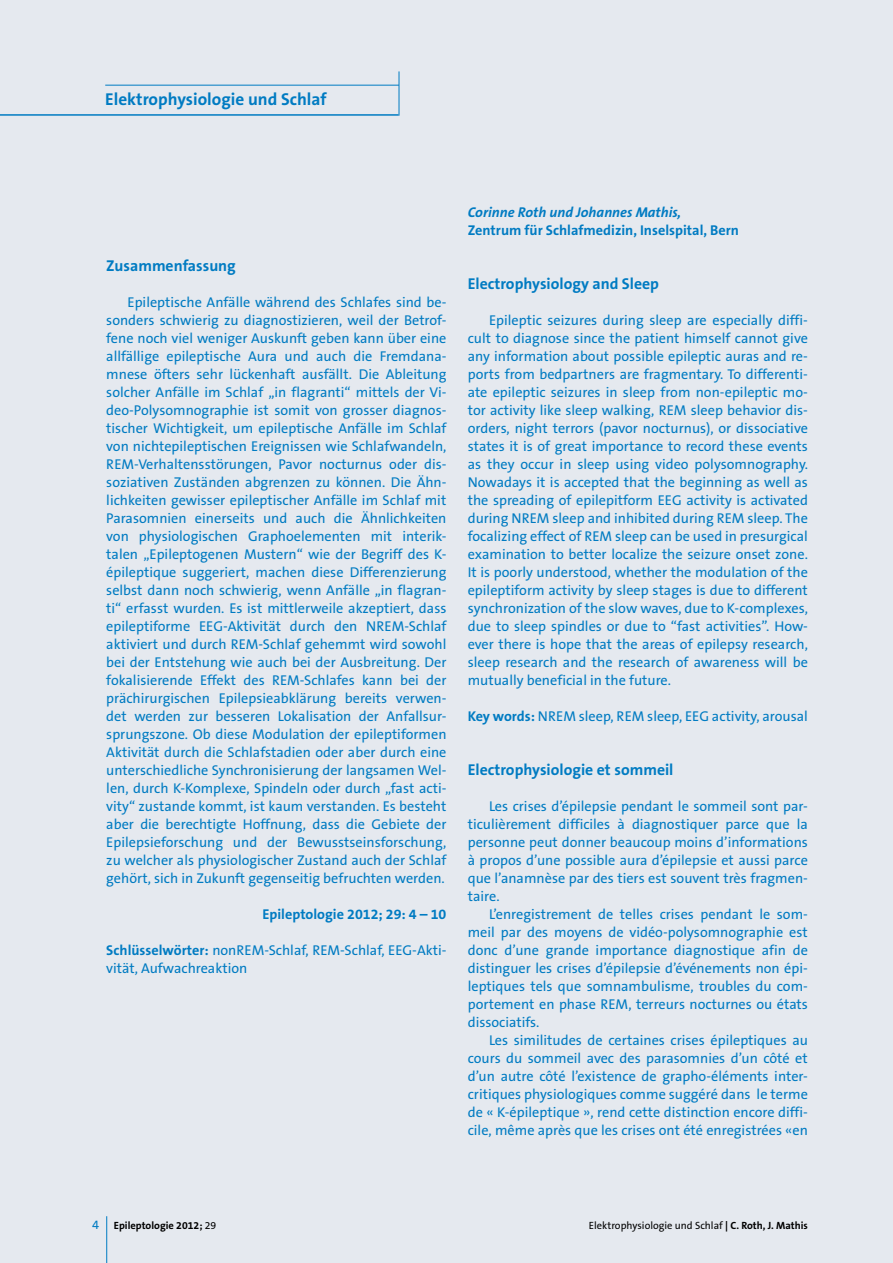
<style>
.page{position:relative;width:893px;height:1263px;background:#e5e9ef}
.page>*{position:absolute;margin:0;border:0;box-sizing:border-box;transform-origin:0 0}
.t1{font:700 17.25px "The Sans B7";color:#007bc2}
.t2{font:700 15.75px "The Sans B7";color:#007bc2}
.t3{font:14.25px/18px "The Sans B5 Plain";color:#007bc2;text-align:justify}
.t4{font:700 14.25px "The Sans B7";color:#007bc2}
.t5{font:italic 700 14.25px "The Sans B7";color:#007bc2}
.t6{font:10.5px "The Sans B5 Plain";color:#000}
.t7{font:700 10.5px "The Sans B7";color:#000}
.s1{font-family:"The Sans B7";font-weight:700}
.s2{font-family:"The Sans B5 Plain";font-weight:400;font-size:12.75px;color:#007bc2}
.s3{font-family:"The Sans B5 Plain";font-weight:400}
</style>
<div class="page">
<hr style="left:106px;top:1216px;width:1px;height:47px;background:#007bc2">
<hr style="left:0;top:114px;width:399px;height:2px;background:#007bc2">
<hr style="left:105px;top:85px;width:294px;height:1px;background:#007bc2">
<hr style="left:399px;top:71px;width:1px;height:45px;background:#007bc2">
<p class="t1" style="left:105px;top:90px;width:223px">Elektrophysiologie und Schlaf</p>
<p class="t2" style="left:106px;top:258px;width:131px">Zusammenfassung</p>
<p class="t3" style="left:106px;top:294px;width:342px;text-indent:21px">Epileptische Anfälle während des Schlafes sind be&shy;sonders schwierig zu diagnostizieren, weil der Betrof&shy;fene noch viel weniger Auskunft geben kann über eine allfällige epileptische Aura und auch die Fremdana&shy;mnese öfters sehr lückenhaft ausfällt. Die Ableitung solcher Anfälle im Schlaf „in flagranti“ mittels der Vi&shy;deo-Polysomnographie ist somit von grosser diagnos&shy;tischer Wichtigkeit, um epileptische Anfälle im Schlaf von nichtepileptischen Ereignissen wie Schlafwandeln, REM-Verhaltensstörungen, Pavor nocturnus oder dis&shy;soziativen Zuständen abgrenzen zu können. Die Ähn&shy;lichkeiten gewisser epileptischer Anfälle im Schlaf mit Parasomnien einerseits und auch die Ähnlichkeiten von physiologischen Graphoelementen mit interik&shy;talen „Epileptogenen Mustern“ wie der Begriff des K&shy;épileptique suggeriert, machen diese Differenzierung selbst dann noch schwierig, wenn Anfälle „in flagran&shy;ti“ erfasst wurden. Es ist mittlerweile akzeptiert, dass epileptiforme EEG-Aktivität durch den NREM-Schlaf aktiviert und durch REM-Schlaf gehemmt wird sowohl bei der Entstehung wie auch bei der Ausbreitung. Der fokalisierende Effekt des REM-Schlafes kann bei der prächirurgischen Epilepsieabklärung bereits verwen&shy;det werden zur besseren Lokalisation der Anfallsur&shy;sprungszone. Ob diese Modulation der epileptiformen Aktivität durch die Schlafstadien oder aber durch eine unterschiedliche Synchronisierung der langsamen Wel&shy;len, durch K-Komplexe, Spindeln oder durch „fast acti&shy;vity“ zustande kommt, ist kaum verstanden. Es besteht aber die berechtigte Hoffnung, dass die Gebiete der Epilepsieforschung und der Bewusstseinsforschung, zu welcher als physiologischer Zustand auch der Schlaf gehört, sich in Zukunft gegenseitig befruchten werden.</p>
<p class="t4" style="left:262px;top:907px;width:185px">Epileptologie 2012; 29: 4 – 10</p>
<p class="t3" style="left:106px;top:942px;width:342px"><span class="s1">Schlüsselwörter:</span> nonREM-Schlaf, REM-Schlaf, EEG-Akti&shy;vität, Aufwachreaktion</p>
<p class="t5" style="left:468px;top:205px;width:215px">Corinne Roth und Johannes Mathis,</p>
<p class="t4" style="left:468px;top:223px;width:273px">Zentrum für Schlafmedizin, Inselspital, Bern</p>
<p class="t2" style="left:468px;top:276px;width:193px">Electrophysiology and Sleep</p>
<p class="t3" style="left:468px;top:312px;width:342px;text-indent:21px">Epileptic seizures during sleep are especially diffi&shy;cult to diagnose since the patient himself cannot give any information about possible epileptic auras and re&shy;ports from bedpartners are fragmentary. To differenti&shy;ate epileptic seizures in sleep from non-epileptic mo&shy;tor activity like sleep walking, REM sleep behavior dis&shy;orders, night terrors (pavor nocturnus), or dissociative states it is of great importance to record these events as they occur in sleep using video polysomnography.<br>Nowadays it is accepted that the beginning as well as the spreading of epilepitform EEG activity is activated during NREM sleep and inhibited during REM sleep. The focalizing effect of REM sleep can be used in presurgical examination to better localize the seizure onset zone.<br>It is poorly understood, whether the modulation of the epileptiform activity by sleep stages is due to different synchronization of the slow waves, due to K-complexes, due to sleep spindles or due to “fast activities”. How&shy;ever there is hope that the areas of epilepsy research, sleep research and the research of awareness will be mutually beneficial in the future.</p>
<p class="t3" style="left:468px;top:708px;width:342px"><span class="s1">Key words:</span> NREM sleep, REM sleep, EEG activity, arousal</p>
<p class="t2" style="left:468px;top:762px;width:207px">Electrophysiologie et sommeil</p>
<p class="t3" style="left:468px;top:798px;width:342px;text-indent:21px">Les crises d’épilepsie pendant le sommeil sont par&shy;ticulièrement difficiles à diagnostiquer parce que la personne peut donner beaucoup moins d’informations à propos d’une possible aura d’épilepsie et aussi parce que l’anamnèse par des tiers est souvent très fragmen&shy;taire.</p>
<p class="t3" style="left:468px;top:906px;width:342px;text-indent:21px">L’enregistrement de telles crises pendant le som&shy;meil par des moyens de vidéo-polysomnographie est donc d’une grande importance diagnostique afin de distinguer les crises d’épilepsie d’événements non épi&shy;leptiques tels que somnambulisme, troubles du com&shy;portement en phase REM, terreurs nocturnes ou états dissociatifs.</p>
<p class="t3" style="left:468px;top:1032px;width:342px;text-indent:21px">Les similitudes de certaines crises épileptiques au cours du sommeil avec des parasomnies d’un côté et d’un autre côté l’existence de grapho-éléments inter&shy;critiques physiologiques comme suggéré dans le terme de « K-épileptique », rend cette distinction encore diffi&shy;cile, même après que les crises ont été enregistrées «en</p>
<p class="t7" style="left:92px;top:1220px;width:126px"><span class="s2">4</span> Epileptologie 2012; <span class="s3">29</span></p>
<p class="t6" style="left:589px;top:1220px;width:220px">Elektrophysiologie und Schlaf <span class="s1">| C. Roth, J. Mathis</span></p>
</div>
